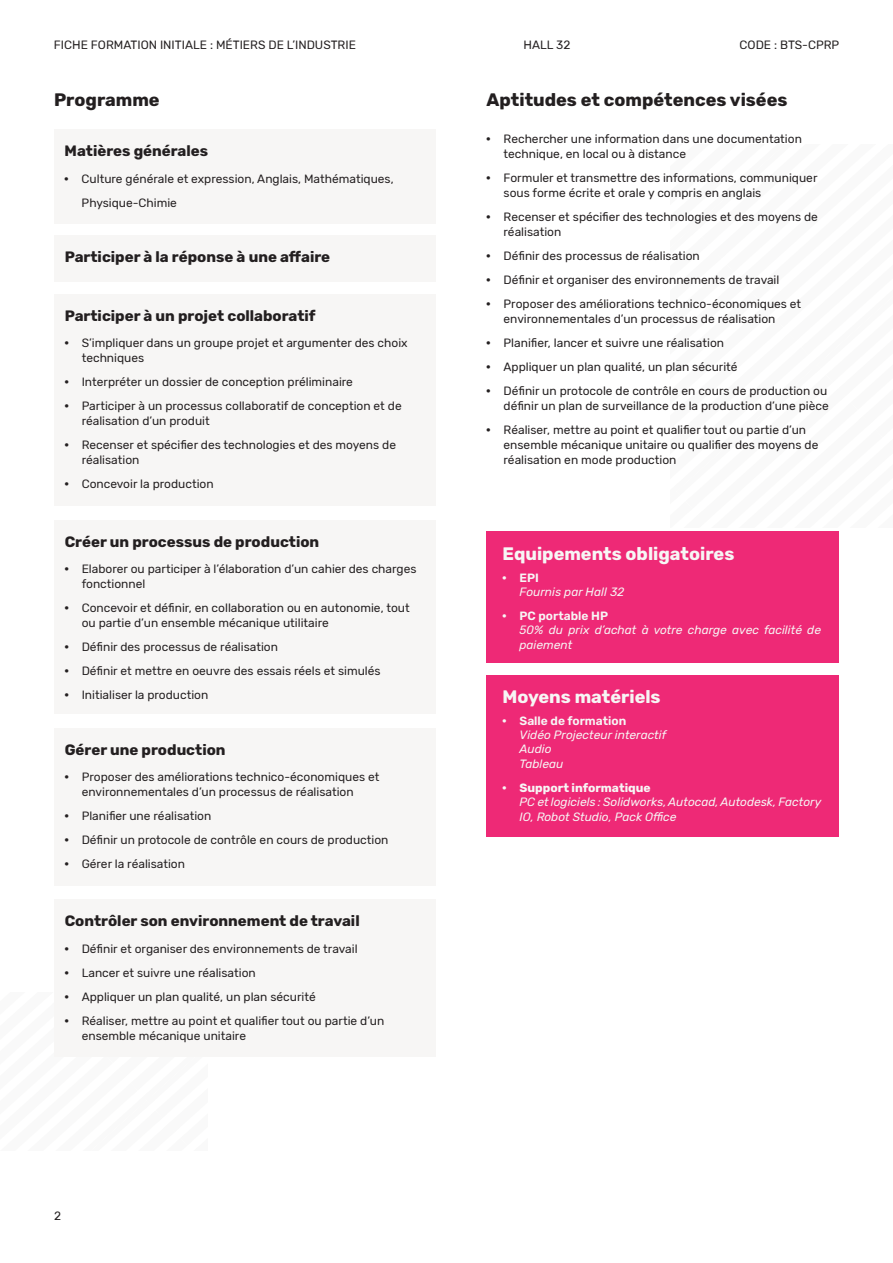
<style>
.page{position:relative;width:893px;height:1263px;background:#fff}
.page>*{position:absolute;margin:0;border:0;box-sizing:border-box;transform-origin:0 0}
.t1{font:700 18px "Rubik";color:#f7f6f5}
.t2{font:700 18px "Rubik";color:#231f20}
.t3{font:700 15px "Rubik";color:#231f20}
.t4{font:12px/24px "Rubik";color:#231f20}
.t5{font:italic 12px/14.4px "Rubik";color:#f7f6f5}
.s1{font-weight:900}
.s2{font-weight:900;font-style:normal}
.s3{font-weight:600;font-style:normal}
.s4{font-weight:700;font-style:normal}
</style>
<div class="page">
<div style="left:670px;top:145px;width:223px;height:382px;background:#f9f9f9"></div>
<div style="left:0;top:993px;width:207px;height:157px;background:#f9f9f9"></div>
<div style="left:54px;top:236px;width:381px;height:46px;background:#f7f6f5"></div>
<div style="left:54px;top:294px;width:381px;height:212px;background:#f7f6f5"></div>
<div style="left:54px;top:520px;width:381px;height:194px;background:#f7f6f5"></div>
<div style="left:54px;top:728px;width:381px;height:157px;background:#f7f6f5"></div>
<div style="left:54px;top:899px;width:381px;height:158px;background:#f7f6f5"></div>
<div style="left:54px;top:129px;width:381px;height:95px;background:#f7f6f5"></div>
<div style="left:487px;top:532px;width:352px;height:131px;background:#ee2976"></div>
<div style="left:487px;top:675px;width:352px;height:162px;background:#ee2976"></div>
<p class="t4" style="left:54px;top:34px;width:303px">FICHE FORMATION INITIALE : MÉTIERS DE L’INDUSTRIE</p>
<p class="t4" style="left:523px;top:34px;width:48px">HALL 32</p>
<p class="t4" style="left:740px;top:34px;width:101px">CODE : BTS-CPRP</p>
<h1 class="t2" style="left:54px;top:89px;width:107px">Programme</h1>
<p class="t3" style="left:65px;top:142px;width:145px">Matières générales</p>
<p class="t4" style="left:82px;top:167px;width:314px;text-indent:-17px"><span class="s1">·</span> Culture générale et expression, Anglais, Mathématiques,<br>Physique-Chimie</p>
<p class="t3" style="left:65px;top:248px;width:267px">Participer à la réponse à une affaire</p>
<p class="t3" style="left:65px;top:307px;width:252px">Participer à un projet collaboratif</p>
<p class="t4" style="left:82px;top:336px;width:327px;line-height:15px;text-indent:-17px"><span class="s1">·</span> S’impliquer dans un groupe projet et argumenter des choix techniques</p>
<p class="t4" style="left:65px;top:370px;width:338px"><span class="s1">·</span> Interpréter un dossier de conception préliminaire<br><span class="s1">·</span> Participer à un processus collaboratif de conception et de</p>
<p class="t4" style="left:65px;top:409px;width:333px;text-indent:17px">réalisation d’un produit<br><span class="s1">·</span> Recenser et spécifier des technologies et des moyens de</p>
<p class="t4" style="left:65px;top:448px;width:150px;text-indent:17px">réalisation<br><span class="s1">·</span> Concevoir la production</p>
<p class="t3" style="left:65px;top:533px;width:256px">Créer un processus de production</p>
<p class="t4" style="left:82px;top:562px;width:336px;line-height:15px;text-indent:-17px"><span class="s1">·</span> Elaborer ou participer à l’élaboration d’un cahier des charges fonctionnel</p>
<p class="t4" style="left:82px;top:601px;width:329px;line-height:15px;text-indent:-17px"><span class="s1">·</span> Concevoir et définir, en collaboration ou en autonomie, tout ou partie d’un ensemble mécanique utilitaire</p>
<p class="t4" style="left:65px;top:635px;width:317px"><span class="s1">·</span> Définir des processus de réalisation<br><span class="s1">·</span> Définir et mettre en oeuvre des essais réels et simulés <span class="s1">·</span> Initialiser la production</p>
<p class="t3" style="left:65px;top:741px;width:162px">Gérer une production</p>
<p class="t4" style="left:82px;top:770px;width:299px;line-height:15px;text-indent:-17px"><span class="s1">·</span> Proposer des améliorations technico-économiques et environnementales d’un processus de réalisation</p>
<p class="t4" style="left:65px;top:804px;width:325px"><span class="s1">·</span> Planifier une réalisation<br><span class="s1">·</span> Définir un protocole de contrôle en cours de production <span class="s1">·</span> Gérer la réalisation</p>
<p class="t3" style="left:65px;top:912px;width:296px">Contrôler son environnement de travail</p>
<p class="t4" style="left:65px;top:937px;width:321px"><span class="s1">·</span> Définir et organiser des environnements de travail<br><span class="s1">·</span> Lancer et suivre une réalisation<br><span class="s1">·</span> Appliquer un plan qualité, un plan sécurité<br><span class="s1">·</span> Réaliser, mettre au point et qualifier tout ou partie d’un</p>
<p class="t4" style="left:82px;top:1024px;width:166px">ensemble mécanique unitaire</p>
<p class="t4" style="left:54px;top:1204px;width:9px">2</p>
<h1 class="t2" style="left:487px;top:89px;width:302px">Aptitudes et compétences visées</h1>
<p class="t4" style="left:504px;top:132px;width:300px;line-height:15px;text-indent:-17px"><span class="s1">·</span> Rechercher une information dans une documentation technique, en local ou à distance</p>
<p class="t4" style="left:504px;top:171px;width:315px;line-height:15px;text-indent:-17px"><span class="s1">·</span> Formuler et transmettre des informations, communiquer sous forme écrite et orale y compris en anglais</p>
<p class="t4" style="left:504px;top:210px;width:316px;line-height:15px;text-indent:-17px"><span class="s1">·</span> Recenser et spécifier des technologies et des moyens de réalisation</p>
<p class="t4" style="left:487px;top:244px;width:316px"><span class="s1">·</span> Définir des processus de réalisation<br><span class="s1">·</span> Définir et organiser des environnements de travail<br><span class="s1">·</span> Proposer des améliorations technico-économiques et</p>
<p class="t4" style="left:487px;top:307px;width:342px;text-indent:17px">environnementales d’un processus de réalisation<br><span class="s1">·</span> Planifier, lancer et suivre une réalisation<br><span class="s1">·</span> Appliquer un plan qualité, un plan sécurité<br><span class="s1">·</span> Définir un protocole de contrôle en cours de production ou</p>
<p class="t4" style="left:487px;top:394px;width:344px;text-indent:17px">définir un plan de surveillance de la production d’une pièce <span class="s1">·</span> Réaliser, mettre au point et qualifier tout ou partie d’un</p>
<p class="t4" style="left:504px;top:438px;width:316px;line-height:15px">ensemble mécanique unitaire ou qualifier des moyens de réalisation en mode production</p>
<h1 class="t1" style="left:502px;top:543px;width:233px">Equipements obligatoires</h1>
<p class="t5" style="left:519px;top:571px;width:106px;text-indent:-17px"><span class="s2">·</span> <span class="s3">EPI<br></span>Fournis par Hall 32</p>
<p class="t5" style="left:519px;top:609px;width:303px;text-indent:-17px"><span class="s2">·</span> <span class="s3">PC portable HP<br></span>50% du prix d’achat à votre charge avec facilité de paiement</p>
<h1 class="t1" style="left:502px;top:686px;width:160px">Moyens matériels</h1>
<p class="t5" style="left:519px;top:714px;width:148px;text-indent:-17px"><span class="s2">·</span> <span class="s3">Salle de formation<br></span>Vidéo Projecteur interactif<br>Audio<br>Tableau</p>
<p class="t5" style="left:519px;top:781px;width:303px;text-indent:-17px"><span class="s2">·</span> <span class="s4">Support informatique<br></span>PC et logiciels : Solidworks, Autocad, Autodesk, Factory<br>IO, Robot Studio, Pack Office</p>
</div>
